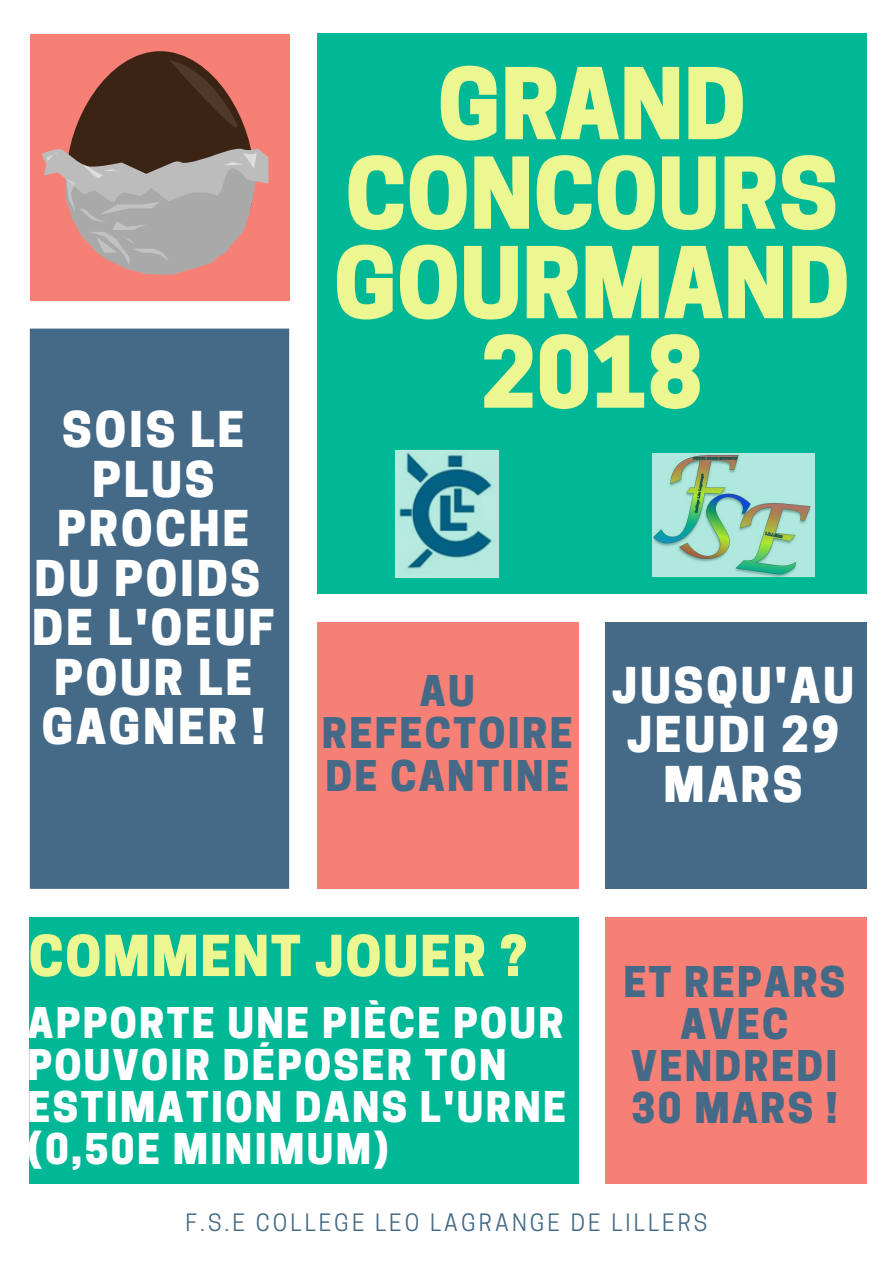
<style>
.page{position:relative;width:893px;height:1263px;background:#fff}
.page>*{position:absolute;margin:0;border:0;box-sizing:border-box;transform-origin:0 0}
.t1{font:800 92.7px/89.5px "Cooper Hewitt";color:#ecf791;text-align:center}
.t2{font:800 52.95px "Cooper Hewitt";letter-spacing:.03em;color:#ecf791}
.t3{font:800 46.35px/49.5px "Cooper Hewitt";letter-spacing:.06em;color:#fff;text-align:center}
.t4{font:800 39.75px/42.2px "Cooper Hewitt";letter-spacing:.06em;color:#fff}
.t5{font:800 39.75px/42.2px "Cooper Hewitt";letter-spacing:.06em;color:#446a87;text-align:center}
.t6{font:22.5px "Cooper Hewitt";letter-spacing:.14em;color:#446a87}
</style>
<div class="page">
<div style="left:30px;top:917px;width:549px;height:266px;background:#00b796"></div>
<div style="left:318px;top:34px;width:549px;height:560px;background:#00b796"></div>
<div style="left:605px;top:917px;width:262px;height:266px;background:#f78076"></div>
<div style="left:318px;top:622px;width:261px;height:267px;background:#f78076"></div>
<div style="left:605px;top:622px;width:262px;height:267px;background:#446a87"></div>
<div style="left:30px;top:329px;width:259px;height:560px;background:#446a87"></div>
<div style="left:30px;top:34px;width:259px;height:267px;background:#f78076"></div>
<svg style="left:42px;top:60px;width:226px;height:215px"></svg>
<img style="left:395px;top:450px;width:103px;height:127px">
<img style="left:653px;top:453px;width:162px;height:123px">
<p class="t3" style="left:32px;top:411px;width:244px">SOIS LE<br>PLUS<br>PROCHE<br>DU POIDS<br>DE L'OEUF<br>POUR LE<br>GAGNER !</p>
<h1 class="t1" style="left:334px;top:71px;width:517px">GRAND<br>CONCOURS<br>GOURMAND<br>2018</h1>
<p class="t5" style="left:322px;top:675px;width:252px">AU<br>REFECTOIRE<br>DE CANTINE</p>
<p class="t3" style="left:612px;top:666px;width:244px">JUSQU'AU<br>JEUDI 29<br>MARS</p>
<h2 class="t2" style="left:29px;top:936px;width:500px">COMMENT JOUER ?</h2>
<p class="t4" style="left:28px;top:1006px;width:540px">APPORTE UNE PIÈCE POUR<br>POUVOIR DÉPOSER TON<br>ESTIMATION DANS L'URNE (0,50E MINIMUM)</p>
<p class="t5" style="left:623px;top:965px;width:223px">ET REPARS<br>AVEC<br>VENDREDI<br>30 MARS !</p>
<p class="t6" style="left:185px;top:1214px;width:524px">F.S.E COLLEGE LEO LAGRANGE DE LILLERS</p>
</div>
